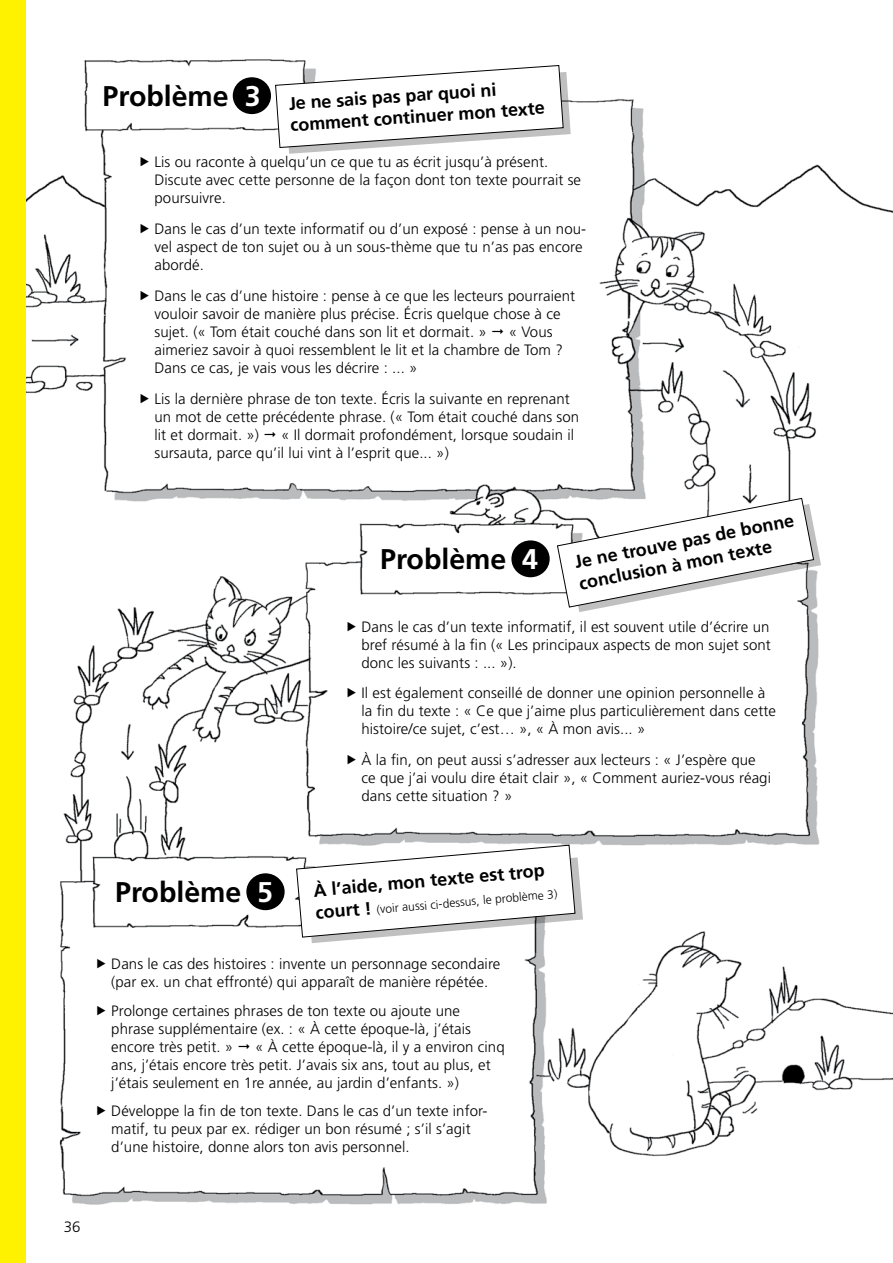
<style>
.page{position:relative;width:893px;height:1263px;background:#fff}
.page>*{position:absolute;margin:0;border:0;box-sizing:border-box;transform-origin:0 0}
.t1{font:700 28.5px "Frutiger";color:#000}
.t2{font:700 18px/21.6px "Frutiger";color:#000}
.t3{font:300 15px/18px "Frutiger";letter-spacing:.005em;color:#000}
.t4{font:300 12px "Frutiger";color:#000}
.s1{color:#fff}
.s2{font-weight:700;font-size:18px}
</style>
<div class="page">
<img style="left:26px;top:59px;width:867px;height:1146px">
<div style="left:247px;top:874px;width:37px;height:35px;background:#000;border-radius:50%"></div>
<div style="left:246px;top:873px;width:39px;height:37px;border:2px solid #000;border-radius:50%"></div>
<div style="left:512px;top:541px;width:37px;height:35px;background:#000;border-radius:50%"></div>
<div style="left:511px;top:540px;width:39px;height:37px;border:2px solid #000;border-radius:50%"></div>
<div style="left:233px;top:78px;width:37px;height:35px;background:#000;border-radius:50%"></div>
<div style="left:233px;top:77px;width:38px;height:37px;border:2px solid #000;border-radius:50%"></div>
<svg style="left:557px;top:497px;width:264px;height:115px"></svg>
<svg style="left:275px;top:65px;width:296px;height:89px"></svg>
<svg style="left:296px;top:844px;width:287px;height:99px"></svg>
<div style="left:0;top:0;width:26px;height:1263px;background:#fff200"></div>
<svg style="left:141px;top:157px;width:8px;height:10px"></svg>
<svg style="left:141px;top:224px;width:8px;height:9px"></svg>
<svg style="left:141px;top:291px;width:8px;height:9px"></svg>
<svg style="left:492px;top:329px;width:11px;height:5px"></svg>
<svg style="left:141px;top:393px;width:8px;height:10px"></svg>
<svg style="left:265px;top:431px;width:11px;height:6px"></svg>
<svg style="left:348px;top:621px;width:8px;height:10px"></svg>
<svg style="left:348px;top:688px;width:8px;height:10px"></svg>
<svg style="left:348px;top:755px;width:8px;height:9px"></svg>
<svg style="left:98px;top:959px;width:8px;height:9px"></svg>
<svg style="left:98px;top:1005px;width:8px;height:10px"></svg>
<svg style="left:239px;top:1043px;width:11px;height:6px"></svg>
<svg style="left:98px;top:1106px;width:8px;height:9px"></svg>
<h1 class="t1" style="left:103px;top:79px;width:159px">Problème <span class="s1">3</span></h1>
<p class="t2" style="left:288px;top:93px;width:256px;rotate:-4deg">Je ne sais pas par quoi ni comment continuer mon texte</p>
<p class="t3" style="left:154px;top:153px;width:428px">Lis ou raconte à quelqu’un ce que tu as écrit jusqu’à présent.<br>Discute avec cette personne de la façon dont ton texte pourrait se poursuivre.</p>
<p class="t3" style="left:154px;top:220px;width:433px">Dans le cas d’un texte informatif ou d’un exposé : pense à un nou&shy;vel aspect de ton sujet ou à un sous-thème que tu n’as pas encore abordé.</p>
<p class="t3" style="left:154px;top:287px;width:422px">Dans le cas d’une histoire : pense à ce que les lecteurs pourraient vouloir savoir de manière plus précise. Écris quelque chose à ce sujet. (« Tom était couché dans son lit et dormait. »</p>
<p class="t3" style="left:154px;top:323px;width:410px;text-indent:354px">« Vous aimeriez savoir à quoi ressemblent le lit et la chambre de Tom ?<br>Dans ce cas, je vais vous les décrire : ... »</p>
<p class="t3" style="left:154px;top:389px;width:426px">Lis la dernière phrase de ton texte. Écris la suivante en reprenant un mot de cette précédente phrase. (« Tom était couché dans son lit et dormait. »)</p>
<p class="t3" style="left:154px;top:425px;width:421px;text-indent:127px">« Il dormait profondément, lorsque soudain il sursauta, parce qu’il lui vint à l’esprit que... »)</p>
<h1 class="t1" style="left:380px;top:542px;width:159px">Problème <span class="s1">4</span></h1>
<p class="t2" style="left:573px;top:551px;width:224px;rotate:-11deg">Je ne trouve pas de bonne conclusion à mon texte</p>
<h1 class="t1" style="left:115px;top:875px;width:159px">Problème <span class="s1">5</span></h1>
<p class="t3" style="left:361px;top:617px;width:411px;text-align:justify">Dans le cas d’un texte informatif, il est souvent utile d’écrire un bref résumé à la fin (« Les principaux aspects de mon sujet sont donc les suivants : ... »).</p>
<p class="t3" style="left:361px;top:684px;width:416px">Il est également conseillé de donner une opinion personnelle à la fin du texte : « Ce que j’aime plus particulièrement dans cette histoire/ce sujet, c’est… », « À mon avis... »</p>
<p class="t3" style="left:361px;top:751px;width:411px">À la fin, on peut aussi s’adresser aux lecteurs : « J’espère que ce que j’ai voulu dire était clair », « Comment auriez-vous réagi dans cette situation ? »</p>
<p class="t2" style="left:313px;top:879px;width:233px;rotate:-5deg">À l’aide, mon texte est trop</p>
<p class="t4" style="left:315px;top:908px;width:244px;rotate:-5deg"><span class="s2">court !</span> (voir aussi ci-dessus, le problème 3)</p>
<p class="t3" style="left:111px;top:955px;width:390px">Dans le cas des histoires : invente un personnage secondaire (par ex. un chat effronté) qui apparaît de manière répétée.</p>
<p class="t3" style="left:111px;top:1001px;width:361px">Prolonge certaines phrases de ton texte ou ajoute une phrase supplémentaire (ex. : « À cette époque-là, j’étais encore très petit. »</p>
<p class="t3" style="left:111px;top:1037px;width:395px;text-indent:144px">« À cette époque-là, il y a environ cinq ans, j’étais encore très petit. J’avais six ans, tout au plus, et j’étais seulement en 1re année, au jardin d’enfants. »)</p>
<p class="t3" style="left:111px;top:1102px;width:378px">Développe la fin de ton texte. Dans le cas d’un texte infor&shy;matif, tu peux par ex. rédiger un bon résumé ; s’il s’agit d’une histoire, donne alors ton avis personnel.</p>
<p class="t3" style="left:64px;top:1218px;width:18px">36</p>
</div>
